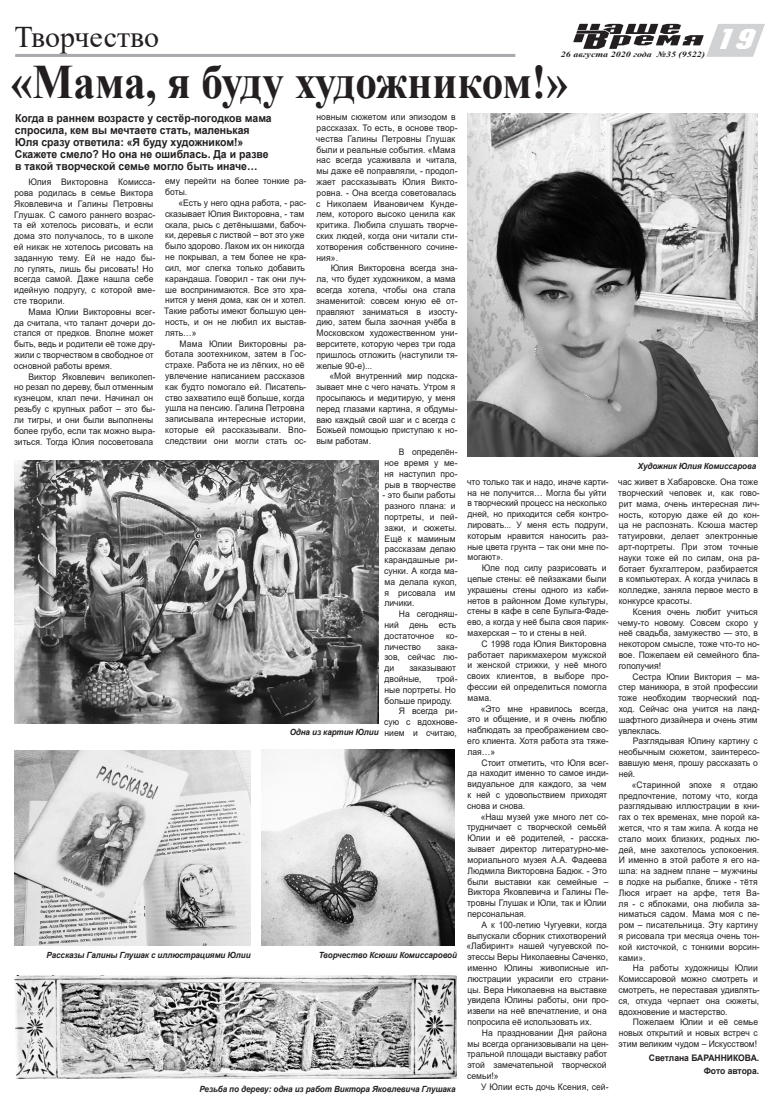
<style>
.page{position:relative;width:772px;height:1120px;background:#fff}
.page>*{position:absolute;margin:0;border:0;box-sizing:border-box;transform-origin:0 0}
.Заголовок{font:700 48px "Times New Roman";letter-spacing:-.005em;color:#231f20;scale:.9 1}
.Подзаголовок{font:30px "Times New Roman";color:#231f20}
.t1{font:italic 28px "Rubic";color:#fff;scale:1.5 1}
.Вводка{font:700 11px/12.1px "Arial";color:#231f20;scale:.95 1}
.Обычный{font:9px/10.8px "Arial";color:#231f20;scale:.95 1}
.Обычный-2{font:700 9px "Arial";color:#231f20;scale:.95 1}
.Подклишовка{font:italic 700 8.5px "Arial";letter-spacing:-.01em;color:#231f20;scale:.95 1}
.t2{font:italic 700 8px "Times New Roman";color:#231f20;scale:1.25 1}
</style>
<div class="page">
<svg style="left:706px;top:24px;width:58px;height:33px"></svg>
<img style="left:573px;top:24px;width:131px;height:25px">
<hr style="left:15px;top:54px;width:500px;height:3px;background:#a8a9ad">
<img style="left:14px;top:461px;width:364px;height:262px">
<img style="left:467px;top:114px;width:290px;height:343px">
<img style="left:14px;top:976px;width:441px;height:102px">
<img style="left:261px;top:750px;width:193px;height:195px">
<img style="left:14px;top:750px;width:237px;height:195px">
<p class="Подзаголовок" style="left:14px;top:16px;width:146px">Творчество</p>
<p class="t2" style="left:560px;top:49px;width:117px">26 августа 2020 года №35 (9522)</p>
<h3 class="t1" style="left:711px;top:24px;width:36px">19</h3>
<p class="Заголовок" style="left:11px;top:47px;width:620px">«Мама, я буду художником!»</p>
<p class="Вводка" style="left:15px;top:112px;width:272px">Когда в раннем возрасте у сестёр-погодков мама спросила, кем вы мечтаете стать, маленькая Юля сразу ответила: «Я буду художником!» Скажете смело? Но она не ошиблась. Да и разве в такой творческой семье могло быть иначе…</p>
<p class="Обычный" style="left:316px;top:112px;width:150px">новным сюжетом или эпизодом в рассказах. То есть, в основе твор&shy;чества Галины Петровны Глушак были и реальные события. «Мама нас всегда усаживала и читала, мы даже её поправляли, - продол&shy;жает рассказывать Юлия Викто&shy;ровна. - Она всегда советовалась с Николаем Ивановичем Кунде&shy;лем, которого высоко ценила как критика. Любила слушать творче&shy;ских людей, когда они читали сти&shy;хотворения собственного сочине&shy;ния».</p>
<p class="Обычный" style="left:316px;top:263px;width:150px;text-indent:14px">Юлия Викторовна всегда зна&shy;ла, что будет художником, а мама всегда хотела, чтобы она стала знаменитой: совсем юную её от&shy;правляют заниматься в изосту&shy;дию, затем была заочная учёба в<br>Московском художественном уни&shy;верситете, которую через три года пришлось отложить (наступили тя&shy;желые 90-е)...</p>
<p class="Обычный" style="left:316px;top:371px;width:150px;text-indent:13px">«Мой внутренний мир подска&shy;зывает мне с чего начать. Утром я просыпаюсь и медитирую, у меня перед глазами картина, я обдумы&shy;ваю каждый свой шаг и с всегда с<br>Божьей помощью приступаю к но&shy;вым работам.</p>
<p class="Обычный" style="left:384px;top:446px;width:78px;text-align:justify;text-indent:14px">В определён&shy;ное время у ме&shy;ня наступил про&shy;рыв в творчестве</p>
<p class="Обычный" style="left:382px;top:490px;width:80px">- это были работы разного плана: и портреты, и пей&shy;зажи, и сюжеты.<br>Ещё к маминым рассказам делаю карандашные ри&shy;сунки. А когда ма&shy;ма делала кукол, я рисовала им личики.</p>
<p class="Обычный" style="left:384px;top:608px;width:78px;text-indent:14px">На сегодняш&shy;ний день есть достаточное</p>
<p class="Обычный" style="left:165px;top:176px;width:150px">ему перейти на более тонкие ра&shy;боты.</p>
<p class="Обычный" style="left:164px;top:197px;width:151px;text-indent:14px">«Есть у него одна работа, - рас&shy;сказывает Юлия Викторовна, - там скала, рысь с детёнышами, бабоч&shy;ки, деревья с листвой – вот это уже было здорово. Лаком их он никогда не покрывал, а тем более не кра&shy;сил, мог слегка только добавить карандаша. Говорил - так они луч&shy;ше воспринимаются. Все это хра&shy;нится у меня дома, как он и хотел.<br>Такие работы имеют большую цен&shy;ность, и он не любил их выстав&shy;лять…»</p>
<p class="Обычный" style="left:165px;top:338px;width:150px;text-indent:15px">Мама Юлии Викторовны ра&shy;ботала зоотехником, затем в Гос&shy;страхе. Работа не из лёгких, но её увлечение написанием рассказов как будто помогало ей. Писатель&shy;ство захватило ещё больше, когда ушла на пенсию. Галина Петровна записывала интересные истории, которые ей рассказывали. Впо&shy;следствии они могли стать ос-</p>
<p class="Обычный" style="left:14px;top:177px;width:150px;text-indent:15px">Юлия Викторовна Комисса&shy;рова родилась в семье Виктора<br>Яковлевича и Галины Петровны<br>Глушак. С самого раннего возрас&shy;та ей хотелось рисовать, и если дома это получалось, то в школе ей никак не хотелось рисовать на заданную тему. Ей не надо бы&shy;ло гулять, лишь бы рисовать! Но всегда самой. Даже нашла себе идейную подругу, с которой вме&shy;сте творили.</p>
<p class="Обычный" style="left:14px;top:306px;width:150px;text-indent:15px">Мама Юлии Викторовны всег&shy;да считала, что талант дочери до&shy;стался от предков. Вполне может быть, ведь и родители её тоже дру&shy;жили с творчеством в свободное от основной работы время.</p>
<p class="Обычный" style="left:14px;top:371px;width:150px;text-indent:14px">Виктор Яковлевич великолеп&shy;но резал по дереву, был отменным кузнецом, клал печи. Начинал он резьбу с крупных работ – это бы&shy;ли тигры, и они были выполнены более грубо, если так можно выра&shy;зиться. Тогда Юлия посоветовала</p>
<p class="Обычный" style="left:467px;top:476px;width:150px">что только так и надо, иначе карти&shy;на не получится… Могла бы уйти в творческий процесс на несколько дней, но приходится себя контро&shy;лировать... У меня есть подруги, которым нравится наносить раз&shy;ные цвета грунта – так они мне по&shy;могают».</p>
<p class="Обычный" style="left:467px;top:562px;width:150px;text-indent:15px">Юле под силу разрисовать и целые стены: её пейзажами были украшены стены одного из каби&shy;нетов в районном Доме культуры, стены в кафе в селе Булыга-Фаде&shy;ево, а когда у неё была своя парик&shy;махерская – то и стены в ней.</p>
<p class="Обычный" style="left:467px;top:638px;width:150px;text-indent:14px">С 1998 года Юлия Викторовна работает парикмахером мужской и женской стрижки, у неё много своих клиентов, в выборе про&shy;фессии ей определиться помогла мама.</p>
<p class="Обычный" style="left:467px;top:703px;width:150px;text-indent:13px">«Это мне нравилось всегда, это и общение, и я очень люблю наблюдать за преображением сво&shy;его клиента. Хотя работа эта тяже&shy;лая…»</p>
<p class="Обычный" style="left:467px;top:757px;width:150px;text-indent:14px">Стоит отметить, что Юля всег&shy;да находит именно то самое инди&shy;видуальное для каждого, за чем к ней с удовольствием приходят снова и снова.</p>
<p class="Обычный" style="left:466px;top:811px;width:150px;text-indent:14px">«Наш музей уже много лет со&shy;трудничает с творческой семьёй<br>Юлии и её родителей, - расска&shy;зывает директор литературно-ме&shy;мориального музея А.А. Фадеева<br>Людмила Викторовна Бадюк. - Это были выставки как семейные –<br>Виктора Яковлевича и Галины Пе&shy;тровны Глушак и Юли, так и Юлии персональная.</p>
<p class="Обычный" style="left:466px;top:919px;width:151px;text-indent:15px">А к 100-летию Чугуевки, когда выпускали сборник стихотворений «Лабиринт» нашей чугуевской по&shy;этессы Веры Николаевны Саченко, именно Юлины живописные ил&shy;люстрации украсили его страни&shy;цы. Вера Николаевна на выставке увидела Юлины работы, они про&shy;извели на неё впечатление, и она попросила её использовать их.</p>
<p class="Обычный" style="left:466px;top:1027px;width:150px;text-indent:15px">На праздновании Дня района мы всегда организовывали на цен&shy;тральной площади выставку работ этой замечательной творческой семьи!»</p>
<p class="Обычный" style="left:481px;top:1081px;width:135px">У Юлии есть дочь Ксения, сей-</p>
<p class="Обычный" style="left:446px;top:630px;width:14px">ко-</p>
<p class="Обычный" style="left:384px;top:641px;width:78px;text-align:justify;text-indent:53px">зака&shy;зов, сейчас лю&shy;ди</p>
<p class="Обычный" style="left:384px;top:641px;width:40px">личество</p>
<p class="Обычный" style="left:384px;top:662px;width:77px;text-indent:25px">заказывают двойные,</p>
<p class="Обычный" style="left:384px;top:673px;width:78px;text-indent:52px">трой&shy;ные портреты. Но больше природу.</p>
<p class="Обычный" style="left:384px;top:706px;width:79px;text-align:justify;text-indent:15px">Я всегда ри&shy;сую с вдохнове&shy;нием и считаю,</p>
<p class="Подклишовка" style="left:289px;top:727px;width:95px">Одна из картин Юлии</p>
<p class="Подклишовка" style="left:46px;top:949px;width:216px">Рассказы Галины Глушак с иллюстрациями Юлии</p>
<p class="Подклишовка" style="left:318px;top:949px;width:147px">Творчество Ксюши Комиссаровой</p>
<p class="Подклишовка" style="left:199px;top:1083px;width:271px">Резьба по дереву: одна из работ Виктора Яковлевича Глушака</p>
<p class="Подклишовка" style="left:637px;top:460px;width:126px">Художник Юлия Комиссарова</p>
<p class="Обычный" style="left:617px;top:476px;width:150px">час живет в Хабаровске. Она тоже творческий человек и, как гово&shy;рит мама, очень интересная лич&shy;ность, которую даже ей до кон&shy;ца не распознать. Ксюша мастер татуировки, делает электронные арт-портреты. При этом точные науки тоже ей по силам, она ра&shy;ботает бухгалтером, разбирается в компьютерах. А когда училась в колледже, заняла первое место в конкурсе красоты.</p>
<p class="Обычный" style="left:617px;top:606px;width:150px;text-indent:15px">Ксения очень любит учиться чему-то новому. Совсем скоро у неё свадьба, замужество — это, в некотором смысле, тоже что-то но&shy;вое. Пожелаем ей семейного бла&shy;гополучия!</p>
<p class="Обычный" style="left:617px;top:671px;width:150px;text-indent:14px">Сестра Юлии Виктория – ма&shy;стер маникюра, в этой профессии тоже необходим творческий под&shy;ход. Сейчас она учится на ланд&shy;шафтного дизайнера и очень этим увлеклась.</p>
<p class="Обычный" style="left:618px;top:736px;width:150px;text-indent:14px">Разглядывая Юлину картину с необычным сюжетом, заинтересо&shy;вавшую меня, прошу рассказать о ней.</p>
<p class="Обычный" style="left:618px;top:779px;width:150px;text-indent:13px">«Старинной эпохе я отдаю предпочтение, потому что, когда разглядываю иллюстрации в кни&shy;гах о тех временах, мне порой ка&shy;жется, что я там жила. А когда не стало моих близких, родных лю&shy;дей, мне захотелось успокоения.<br>И именно в этой работе я его на&shy;шла: на заднем плане – мужчины в лодке на рыбалке, ближе - тётя<br>Люся играет на арфе, тетя Ва&shy;ля - с яблоками, она любила за&shy;ниматься садом. Мама моя с пе&shy;ром – писательница. Эту картину я рисовала три месяца очень тон&shy;кой кисточкой, с тонкими ворсин&shy;ками».</p>
<p class="Обычный" style="left:618px;top:962px;width:150px;text-indent:15px">На работы художницы Юлии<br>Комиссаровой можно смотреть и смотреть, не переставая удивлять&shy;ся, откуда черпает она сюжеты, вдохновение и мастерство.</p>
<p class="Обычный" style="left:618px;top:1016px;width:148px;text-align:justify;text-indent:14px">Пожелаем Юлии и её семье новых открытий и новых встреч с этим великим чудом – Искусством!</p>
<p class="Обычный-2" style="left:648px;top:1051px;width:118px">Светлана БАРАННИКОВА.</p>
<p class="Обычный-2" style="left:703px;top:1064px;width:60px">Фото автора.</p>
</div>
